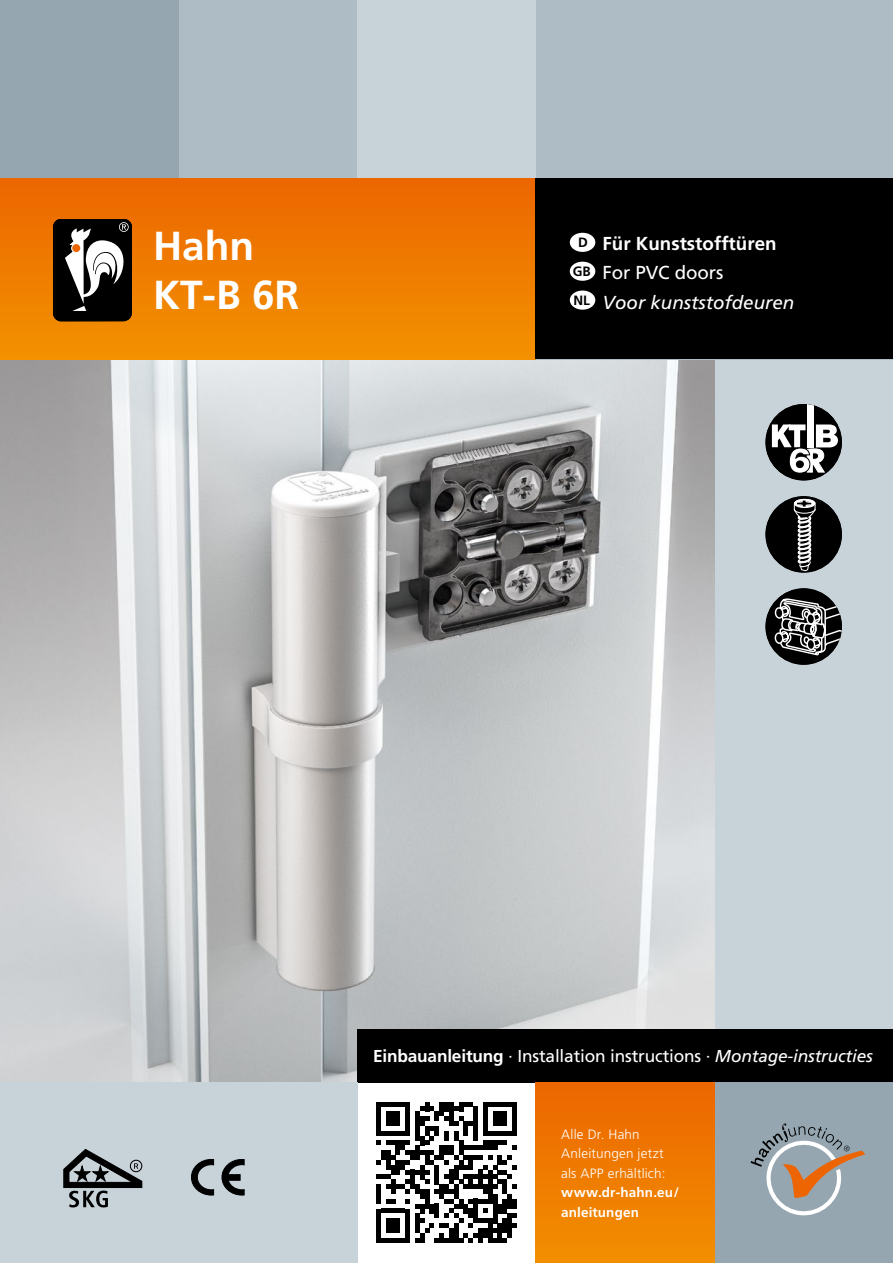
<style>
.page{position:relative;width:893px;height:1263px;background:#fff}
.page>*{position:absolute;margin:0;border:0;box-sizing:border-box;transform-origin:0 0}
.t1{font:700 40.5px/48.6px "Frutiger";color:#fff}
.t2{font:italic 18.75px/29.5px "Frutiger";color:#fff}
.t3{font:17.25px "Frutiger";letter-spacing:-.01em;color:#fff}
.t4{font:300 13.5px/19.5px "Frutiger";letter-spacing:.015em;color:#fff}
.t5{font:700 13.5px/19.5px "Frutiger";letter-spacing:.01em;color:#fff}
.s1{font-weight:700;font-style:normal}
.s2{font-weight:700;font-style:normal;font-size:13.5px;color:#000}
.s3{font-style:normal}
.s4{font-weight:700}
.s5{font-style:italic}
</style>
<div class="page">
<div style="left:0;top:359px;width:893px;height:723px;background:#c8d3d9"></div>
<img style="left:0;top:359px;width:714px;height:723px">
<div style="left:536px;top:0;width:357px;height:359px;background:#aebcc5"></div>
<div style="left:357px;top:1029px;width:536px;height:53px;background:#000"></div>
<div style="left:714px;top:1082px;width:179px;height:181px;background:#95a6b0"></div>
<svg style="left:750px;top:1123px;width:115px;height:92px"></svg>
<svg style="left:376px;top:1102px;width:141px;height:140px"></svg>
<div style="left:179px;top:0;width:178px;height:179px;background:#aebcc5"></div>
<div style="left:357px;top:0;width:179px;height:179px;background:#c8d3d9"></div>
<div style="left:0;top:1082px;width:357px;height:181px;background:#c8d3d9"></div>
<div style="left:0;top:0;width:179px;height:179px;background:#95a6b0"></div>
<div style="left:536px;top:1082px;width:178px;height:181px;background:linear-gradient(to bottom,#ec6600,#f28f00)"></div>
<div style="left:0;top:179px;width:536px;height:180px;background:linear-gradient(to bottom,#ec6600,#f29100)"></div>
<div style="left:53px;top:219px;width:79px;height:102px;background:#000;border-radius:8px"></div>
<div style="left:53px;top:219px;width:79px;height:102px;border:1px solid #000;border-radius:8px"></div>
<svg style="left:65px;top:222px;width:66px;height:89px"></svg>
<div style="left:536px;top:179px;width:357px;height:180px;background:#000"></div>
<div style="left:570px;top:233px;width:25px;height:19px;background:#fff;border-radius:50%"></div>
<div style="left:570px;top:262px;width:25px;height:19px;background:#fff;border-radius:50%"></div>
<div style="left:570px;top:290px;width:25px;height:20px;background:#fff;border-radius:50%"></div>
<div style="left:765px;top:404px;width:77px;height:76px;background:#000;border-radius:50%"></div>
<div style="left:807px;top:404px;width:7px;height:43px;background:#fff"></div>
<svg style="left:772px;top:424px;width:66px;height:50px"></svg>
<div style="left:765px;top:496px;width:77px;height:77px;background:#000;border-radius:50%"></div>
<svg style="left:794px;top:499px;width:22px;height:72px"></svg>
<svg style="left:765px;top:588px;width:77px;height:77px"></svg>
<svg style="left:807px;top:639px;width:8px;height:11px"></svg>
<div style="left:806px;top:638px;width:9px;height:12px;border:1px solid #fff;border-radius:50%"></div>
<svg style="left:64px;top:1149px;width:78px;height:58px"></svg>
<div style="left:130px;top:1160px;width:12px;height:12px;border:1px solid #000;border-radius:50%"></div>
<svg style="left:191px;top:1159px;width:23px;height:36px"></svg>
<svg style="left:222px;top:1159px;width:22px;height:36px"></svg>
<h1 class="t1" style="left:153px;top:222px;width:148px">Hahn<br>KT-B 6R</h1>
<p class="t2" style="left:573px;top:228px;width:223px"><sup>D</sup> <span class="s1">Für Kunststofftüren<br></span><span class="s2">GB</span> <span class="s3">For PVC doors<br></span><sup>NL</sup> Voor kunststofdeuren</p>
<p class="t3" style="left:373px;top:1046px;width:501px"><span class="s4">Einbauanleitung</span> · Installation instructions · <span class="s5">Montage-instructies</span></p>
<p class="t4" style="left:561px;top:1124px;width:106px">Alle Dr. Hahn<br>Anleitungen jetzt als APP erhältlich:</p>
<p class="t5" style="left:561px;top:1183px;width:119px">www.dr-hahn.eu/ anleitungen</p>
</div>
